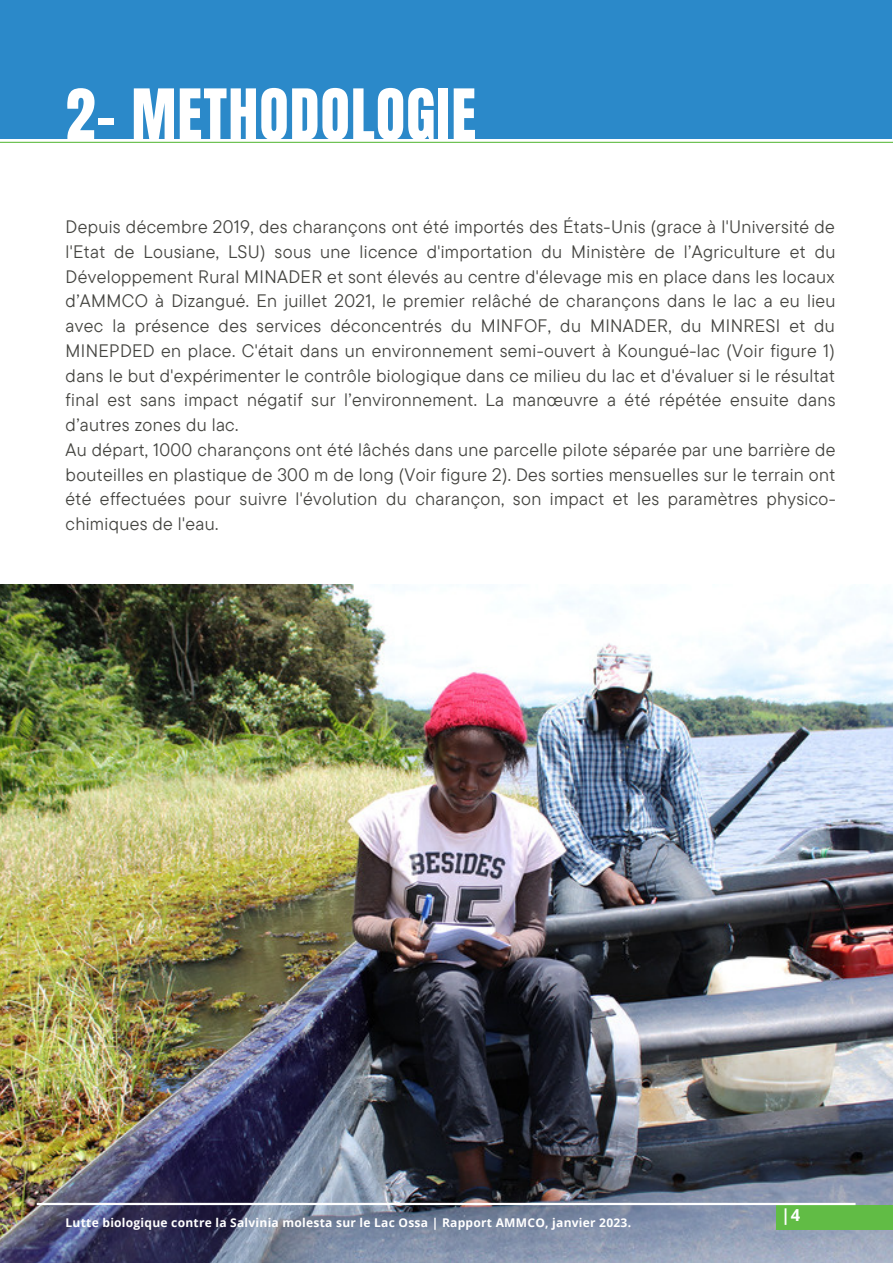
<style>
.page{position:relative;width:893px;height:1264px;background:#fff}
.page>*{position:absolute;margin:0;border:0;box-sizing:border-box;transform-origin:0 0}
.t1{font:60px "Anton";letter-spacing:.02em;color:#fff}
.t2{font:18px/24.8px "TT Commons Pro";letter-spacing:.02em;color:#444440}
.t3{font:700 16.5px "Open Sans";color:#fff}
.t4{font:700 12px "Open Sans";letter-spacing:.02em;color:#fff}
</style>
<div class="page">
<img style="left:0;top:584px;width:892px;height:678px">
<div style="left:776px;top:1205px;width:116px;height:24px;background:#61bc45"></div>
<hr style="left:37px;top:1202px;width:818px;height:3px;background:#fff">
<div style="left:0;top:0;width:891px;height:138px;background:#2b89c9"></div>
<hr style="left:0;top:142px;width:892px;height:1px;background:#61bc45">
<h1 class="t1" style="left:66px;top:72px;width:412px">2- METHODOLOGIE</h1>
<p class="t2" style="left:66px;top:214px;width:771px">Depuis décembre 2019, des charançons ont été importés des États-Unis (grace à l'Université de l'Etat de Lousiane, LSU) sous une licence d'importation du Ministère de l’Agriculture et du Développement Rural MINADER et sont élevés au centre d'élevage mis en place dans les locaux d’AMMCO à Dizangué. En juillet 2021, le premier relâché de charançons dans le lac a eu lieu avec la présence des services déconcentrés du MINFOF, du MINADER, du MINRESI et du MINEPDED en place. C'était dans un environnement semi-ouvert à Koungué-lac (Voir figure 1) dans le but d'expérimenter le contrôle biologique dans ce milieu du lac et d'évaluer si le résultat final est sans impact négatif sur l’environnement. La manœuvre a été répétée ensuite dans d’autres zones du lac.<br>Au départ, 1000 charançons ont été lâchés dans une parcelle pilote séparée par une barrière de bouteilles en plastique de 300 m de long (Voir figure 2). Des sorties mensuelles sur le terrain ont été effectuées pour suivre l'évolution du charançon, son impact et les paramètres physico&shy;chimiques de l'eau.</p>
<p class="t4" style="left:66px;top:1213px;width:567px">Lutte biologique contre la Salvinia molesta sur le Lac Ossa | Rapport AMMCO, janvier 2023.</p>
<p class="t3" style="left:781px;top:1203px;width:20px">|4</p>
</div>
